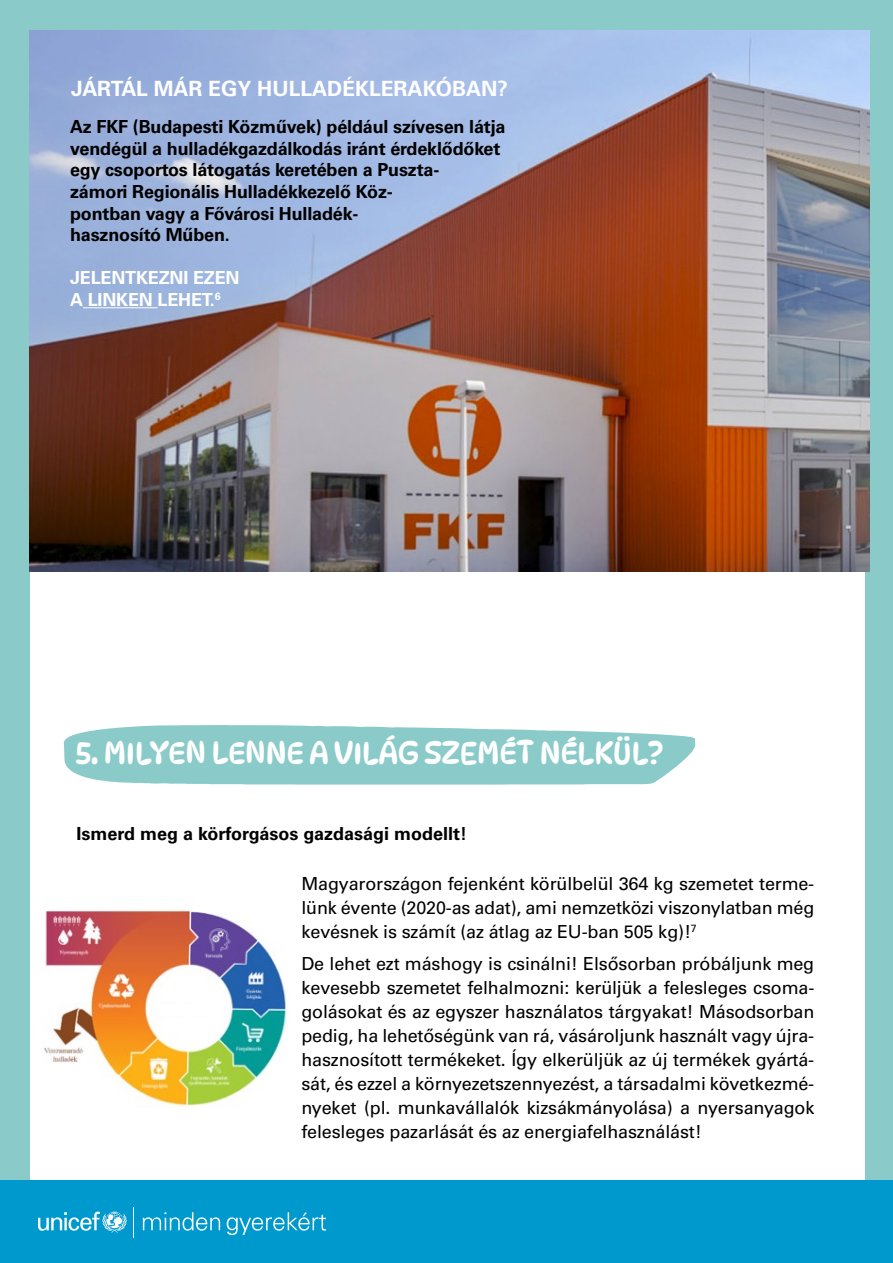
<style>
.page{position:relative;width:893px;height:1263px;background:#fff}
.page>*{position:absolute;margin:0;border:0;box-sizing:border-box;transform-origin:0 0}
.t1{font:31.5px "Dyna Puff";letter-spacing:-.02em;color:#fff}
.t2{font:700 21px "Univers LT Pro 65";color:#fff}
.t3{font:18px/24px "Univers LT Pro 55 Roman";letter-spacing:-.01em;color:#000;text-align:justify}
.t4{font:700 18px/21.6px "Univers LT Pro 65";letter-spacing:-.01em;color:#000}
.t5{font:700 18px/21.6px "Univers LT Pro 65";letter-spacing:-.01em;color:#fff}
</style>
<div class="page">
<div style="left:0;top:0;width:893px;height:1180px;background:#8acbca"></div>
<div style="left:31px;top:31px;width:834px;height:1160px;background:#fff"></div>
<div style="left:0;top:1180px;width:893px;height:83px;background:#0099cd"></div>
<svg style="left:38px;top:1211px;width:89px;height:22px"></svg>
<hr style="left:133px;top:1207px;width:1px;height:31px;background:#fff">
<svg style="left:143px;top:1212px;width:77px;height:18px"></svg>
<svg style="left:227px;top:1212px;width:99px;height:23px"></svg>
<img style="left:30px;top:30px;width:840px;height:542px">
<hr style="left:83px;top:307px;width:75px;height:1px;background:#fff">
<svg style="left:63px;top:725px;width:632px;height:60px;background:#96d0cf"></svg>
<img style="left:43px;top:910px;width:244px;height:197px">
<svg style="left:151px;top:1003px;width:62px;height:14px"></svg>
<p class="t2" style="left:71px;top:76px;width:438px">JÁRTÁL MÁR EGY HULLADÉKLERAKÓBAN?</p>
<p class="t4" style="left:70px;top:116px;width:437px">Az FKF (Budapesti Közművek) például szívesen látja vendégül a hulladékgazdálkodás iránt érdeklődőket egy csoportos látogatás keretében a Puszta-<br>zámori Regionális Hulladékkezelő Köz-<br>pontban vagy a Fővárosi Hulladék-<br>hasznosító Műben.</p>
<p class="t5" style="left:70px;top:267px;width:171px">JELENTKEZNI EZEN<br>A LINKEN LEHET.<sup>6</sup></p>
<h1 class="t1" style="left:75px;top:733px;width:589px">5. MILYEN LENNE A VILÁG SZEMÉT NÉLKÜL?</h1>
<p class="t4" style="left:77px;top:823px;width:392px">Ismerd meg a körforgásos gazdasági modellt!</p>
<p class="t3" style="left:301px;top:871px;width:514px">Magyarországon fejenként körülbelül 364 kg szemetet terme&shy;lünk évente (2020-as adat), ami nemzetközi viszonylatban még kevésnek is számít (az átlag az EU-ban 505 kg)!<sup>7</sup></p>
<p class="t3" style="left:301px;top:952px;width:514px">De lehet ezt máshogy is csinálni! Elsősorban próbáljunk meg kevesebb szemetet felhalmozni: kerüljük a felesleges csoma&shy;golásokat és az egyszer használatos tárgyakat! Másodsorban pedig, ha lehetőségünk van rá, vásároljunk használt vagy újra&shy;hasznosított termékeket. Így elkerüljük az új termékek gyártá&shy;sát, és ezzel a környezetszennyezést, a társadalmi következmé&shy;nyeket (pl. munkavállalók kizsákmányolása) a nyersanyagok felesleges pazarlását és az energiafelhasználást!</p>
</div>
